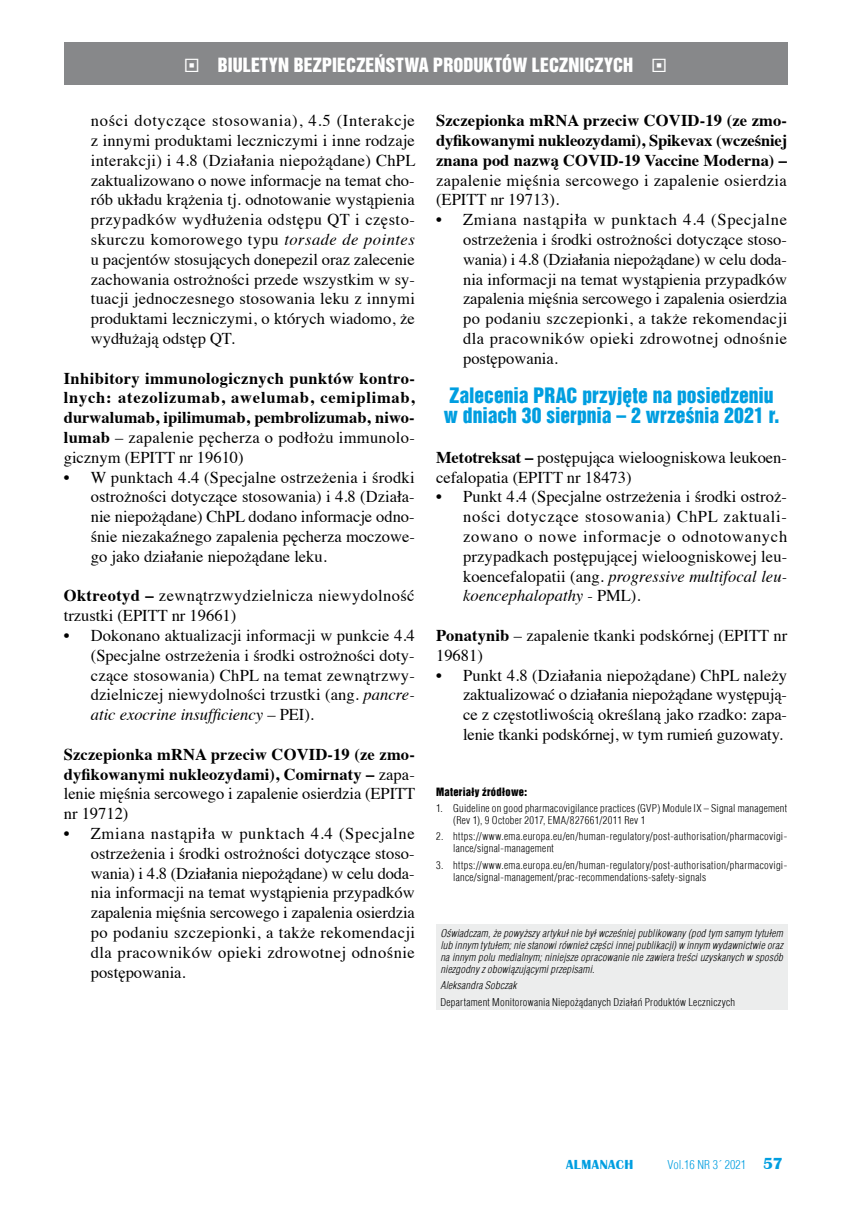
<style>
.page{position:relative;width:851px;height:1212px;background:#fff}
.page>*{position:absolute;margin:0;border:0;box-sizing:border-box;transform-origin:0 0}
.t1{font:19.5px/19.8px "Switzerland Inserat";color:#009ee0}
.t2{font:18px "Switzerland Inserat";letter-spacing:.005em;color:#fff}
.t3{font:16.5px/19.8px "Times";letter-spacing:.005em;color:#000;text-align:justify}
.t4{font:700 16.5px/19.8px "Times";letter-spacing:.005em;color:#000;text-align:justify}
.t5{font:16.5px/19.8px "Times";letter-spacing:.025em;color:#000}
.t6{font:700 13.5px "Britannic";letter-spacing:.04em;color:#009ee0}
.t7{font:300 12px "Switzerland Cond";color:#009ee0}
.t8{font:300 10.5px/12px "Switzerland Cond";letter-spacing:.03em;color:#000}
.t9{font:italic 300 10.5px/12px "Switzerland Cond";letter-spacing:.02em;color:#000;text-align:justify}
.t10{font:10.5px "Switzerland Inserat";letter-spacing:.03em;color:#000}
.s1{font-style:italic}
.s2{font-weight:400}
.s3{font-weight:700}
.s4{font-family:"Britannic";font-weight:700;font-size:16.5px}
</style>
<div class="page">
<div style="left:436px;top:924px;width:351px;height:86px;background:#eceded"></div>
<div style="left:64px;top:43px;width:723px;height:42px;background:#87888a"></div>
<p class="t2" style="left:184px;top:53px;width:484px">◻ BIULETYN BEZPIECZEŃSTWA PRODUKTÓW LECZNICZYCH ◻</p>
<p class="t3" style="left:91px;top:109px;width:326px">ności dotyczące stosowania), 4.5 (Interakcje z innymi produktami leczniczymi i inne rodzaje interakcji) i 4.8 (Działania niepożądane) ChPL zaktualizowano o nowe informacje na temat cho&shy;rób układu krążenia tj. odnotowanie wystąpienia przypadków wydłużenia odstępu QT i często&shy;skurczu komorowego typu <span class="s1">torsade de pointes </span>u pacjentów stosujących donepezil oraz zalecenie zachowania ostrożności przede wszystkim w sy&shy;tuacji jednoczesnego stosowania leku z innymi produktami leczniczymi, o których wiadomo, że wydłużają odstęp QT.</p>
<p class="t4" style="left:64px;top:366px;width:352px">Inhibitory immunologicznych punktów kontro&shy;lnych: atezolizumab, awelumab, cemiplimab, durwalumab, ipilimumab, pembrolizumab, niwo&shy;lumab <span class="s2">– zapalenie pęcherza o podłożu immunolo&shy;gicznym (EPITT nr 19610)</span></p>
<p class="t3" style="left:91px;top:466px;width:325px;text-indent:-27px">• W punktach 4.4 (Specjalne ostrzeżenia i środki ostrożności dotyczące stosowania) i 4.8 (Działa&shy;nie niepożądane) ChPL dodano informacje odno&shy;śnie niezakaźnego zapalenia pęcherza moczowe&shy;go jako działanie niepożądane leku.</p>
<p class="t5" style="left:64px;top:584px;width:352px"><span class="s3">Oktreotyd –</span> zewnątrzwydzielnicza niewydolność trzustki (EPITT nr 19661)</p>
<p class="t3" style="left:91px;top:624px;width:325px;text-indent:-27px">• Dokonano aktualizacji informacji w punkcie 4.4 (Specjalne ostrzeżenia i środki ostrożności doty&shy;czące stosowania) ChPL na temat zewnątrzwy&shy;dzielniczej niewydolności trzustki (ang. <span class="s1">pancre&shy;atic exocrine insufficiency</span> – PEI).</p>
<p class="t4" style="left:64px;top:742px;width:353px">Szczepionka mRNA przeciw COVID-19 (ze zmo&shy;dyfikowanymi nukleozydami), Comirnaty – <span class="s2">zapa&shy;lenie mięśnia sercowego i zapalenie osierdzia (EPITT nr 19712)</span></p>
<p class="t3" style="left:91px;top:822px;width:325px;text-indent:-27px">• Zmiana nastąpiła w punktach 4.4 (Specjalne ostrzeżenia i środki ostrożności dotyczące stoso&shy;wania) i 4.8 (Działania niepożądane) w celu doda&shy;nia informacji na temat wystąpienia przypadków zapalenia mięśnia sercowego i zapalenia osierdzia po podaniu szczepionki, a także rekomendacji dla pracowników opieki zdrowotnej odnośnie postępowania.</p>
<h4 class="t4" style="left:436px;top:109px;width:352px">Szczepionka mRNA przeciw COVID-19 (ze zmo&shy;dyfikowanymi nukleozydami), Spikevax (wcześniej znana pod nazwą COVID-19 Vaccine Moderna) –</h4>
<p class="t3" style="left:436px;top:169px;width:352px">zapalenie mięśnia sercowego i zapalenie osierdzia (EPITT nr 19713).</p>
<p class="t3" style="left:463px;top:208px;width:325px;text-indent:-27px">• Zmiana nastąpiła w punktach 4.4 (Specjalne ostrzeżenia i środki ostrożności dotyczące stoso&shy;wania) i 4.8 (Działania niepożądane) w celu doda&shy;nia informacji na temat wystąpienia przypadków zapalenia mięśnia sercowego i zapalenia osierdzia po podaniu szczepionki, a także rekomendacji dla pracowników opieki zdrowotnej odnośnie postępowania.</p>
<p class="t1" style="left:444px;top:385px;width:337px">Zalecenia PRAC przyjęte na posiedzeniu w dniach 30 sierpnia – 2 września 2021 r.</p>
<p class="t3" style="left:436px;top:446px;width:352px"><span class="s3">Metotreksat –</span> postępująca wieloogniskowa leukoen&shy;cefalopatia (EPITT nr 18473)</p>
<p class="t3" style="left:463px;top:485px;width:325px;text-indent:-27px">• Punkt 4.4 (Specjalne ostrzeżenia i środki ostroż&shy;ności dotyczące stosowania) ChPL zaktuali&shy;zowano o nowe informacje o odnotowanych przypadkach postępującej wieloogniskowej leu&shy;koencefalopatii (ang. <span class="s1">progressive multifocal leu&shy;koencephalopathy</span> - PML).</p>
<p class="t3" style="left:436px;top:624px;width:352px"><span class="s3">Ponatynib</span> – zapalenie tkanki podskórnej (EPITT nr<br>19681)</p>
<p class="t3" style="left:463px;top:664px;width:325px;text-indent:-27px">• Punkt 4.8 (Działania niepożądane) ChPL należy zaktualizować o działania niepożądane występują&shy;ce z częstotliwością określaną jako rzadko: zapa&shy;lenie tkanki podskórnej, w tym rumień guzowaty.</p>
<p class="t10" style="left:436px;top:785px;width:92px">Materiały źródłowe:</p>
<p class="t8" style="left:453px;top:802px;width:335px;text-indent:-17px">1. Guideline on good pharmacovigilance practices (GVP) Module IX – Signal management (Rev 1), 9 October 2017, EMA/827661/2011 Rev 1</p>
<p class="t8" style="left:453px;top:830px;width:335px;text-indent:-17px">2. https://www.ema.europa.eu/en/human-regulatory/post-authorisation/pharmacovigi&shy;lance/signal-management</p>
<p class="t8" style="left:453px;top:859px;width:335px;text-indent:-17px">3. https://www.ema.europa.eu/en/human-regulatory/post-authorisation/pharmacovigi&shy;lance/signal-management/prac-recommendations-safety-signals</p>
<p class="t9" style="left:440px;top:927px;width:344px">Oświadczam, że powyższy artykuł nie był wcześniej publikowany (pod tym samym tytułem lub innym tytułem; nie stanowi również części innej publikacji) w innym wydawnictwie oraz na innym polu medialnym; niniejsze opracowanie nie zawiera treści uzyskanych w sposób niezgodny z obowiązującymi przepisami.</p>
<p class="t9" style="left:440px;top:979px;width:78px">Aleksandra Sobczak</p>
<p class="t8" style="left:440px;top:995px;width:296px">Departament Monitorowania Niepożądanych Działań Produktów Leczniczych</p>
<p class="t6" style="left:566px;top:1156px;width:69px">ALMANACH</p>
<p class="t7" style="left:667px;top:1157px;width:117px">Vol.16 NR 3´ 2021 <span class="s4">57</span></p>
</div>
